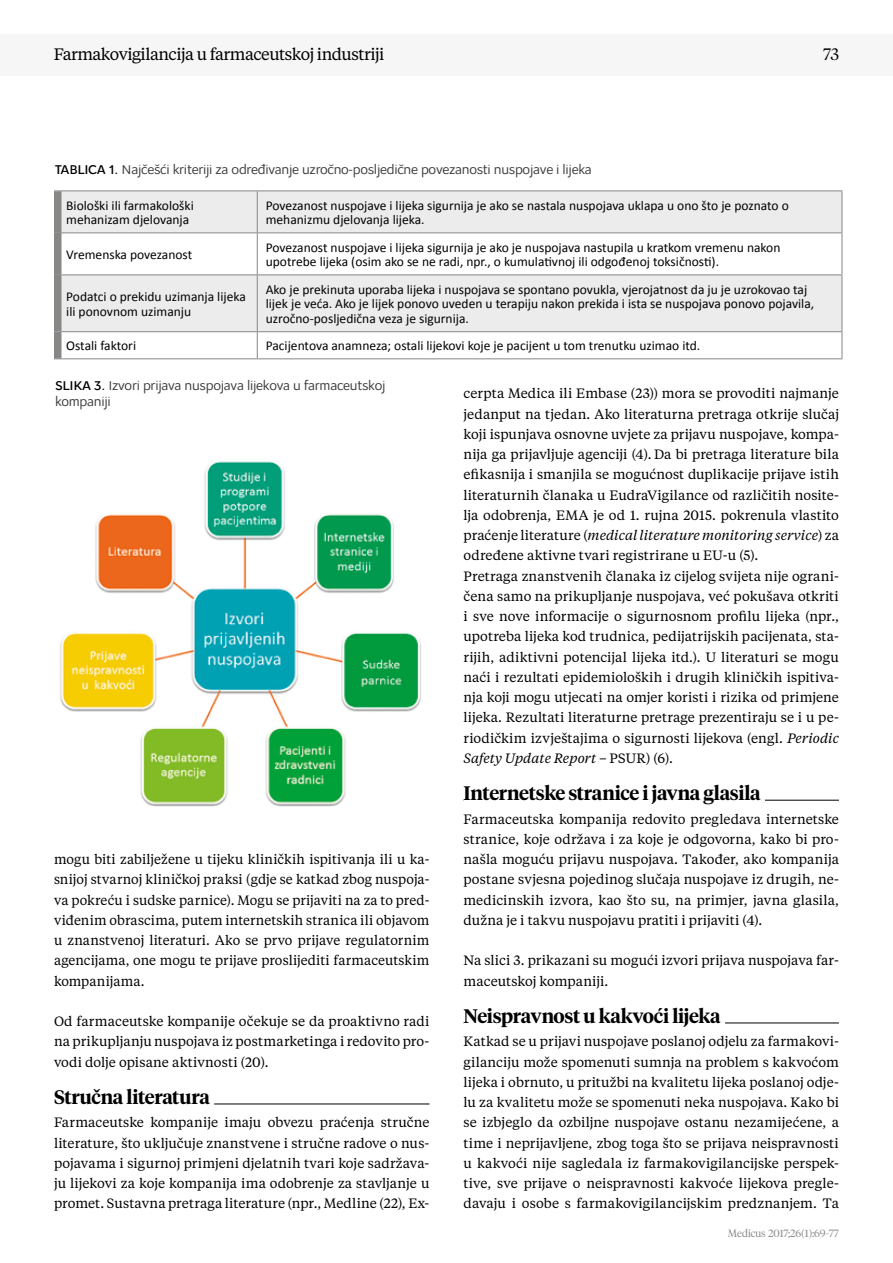
<style>
.page{position:relative;width:893px;height:1263px;background:#fff}
.page>*{position:absolute;margin:0;border:0;box-sizing:border-box;transform-origin:0 0}
.t1{font:600 19.5px "Tiempos Headline";letter-spacing:-.015em;color:#000}
.t2{font:16.5px "Tiempos Headline";letter-spacing:-.03em;color:#000}
.t3{font:300 16.5px "Tiempos Headline";color:#000}
.t4{font:13.5px/20.2px "Tiempos Headline";letter-spacing:.005em;color:#000;text-align:justify}
.t5{font:13.5px/14.9px "Calibri";color:#000}
.t6{font:13.5px/16.2px "Osnova Pro";letter-spacing:-.02em;color:#3b3b3a}
.t7{font:300 10.5px "Tiempos Headline";color:#878786}
.s1{font-weight:500;color:#000}
.s2{font-style:italic}
</style>
<div class="page">
<hr style="left:54px;top:1104px;width:375px;height:1px;background:#000">
<hr style="left:54px;top:1103px;width:160px;height:3px;background:#fff">
<hr style="left:463px;top:800px;width:376px;height:1px;background:#000">
<hr style="left:463px;top:799px;width:302px;height:3px;background:#fff">
<hr style="left:463px;top:1023px;width:376px;height:1px;background:#000">
<hr style="left:463px;top:1022px;width:262px;height:3px;background:#fff">
<div style="left:0;top:34px;width:893px;height:42px;background:#f6f6f6"></div>
<svg style="left:62px;top:192px;width:780px;height:139px;fill:#ececed"></svg>
<hr style="left:54px;top:191px;width:203px;height:1px;background:#878786">
<hr style="left:257px;top:191px;width:585px;height:1px;background:#878786">
<hr style="left:257px;top:191px;width:1px;height:41px;background:#878786">
<hr style="left:842px;top:191px;width:1px;height:41px;background:#878786">
<hr style="left:62px;top:232px;width:195px;height:1px;background:#878786">
<hr style="left:257px;top:232px;width:585px;height:1px;background:#878786">
<hr style="left:257px;top:233px;width:1px;height:41px;background:#878786">
<hr style="left:842px;top:233px;width:1px;height:41px;background:#878786">
<hr style="left:62px;top:274px;width:195px;height:1px;background:#878786">
<hr style="left:257px;top:274px;width:585px;height:1px;background:#878786">
<hr style="left:257px;top:275px;width:1px;height:56px;background:#878786">
<hr style="left:842px;top:275px;width:1px;height:56px;background:#878786">
<hr style="left:62px;top:331px;width:195px;height:1px;background:#878786">
<hr style="left:257px;top:331px;width:585px;height:1px;background:#878786">
<svg style="left:257px;top:332px;width:1px;height:26px"></svg>
<svg style="left:842px;top:332px;width:1px;height:26px"></svg>
<hr style="left:54px;top:358px;width:203px;height:1px;background:#878786">
<hr style="left:257px;top:358px;width:585px;height:1px;background:#878786">
<div style="left:54px;top:191px;width:8px;height:42px;background:#878786"></div>
<div style="left:54px;top:233px;width:8px;height:42px;background:#878786"></div>
<div style="left:54px;top:275px;width:8px;height:57px;background:#878786"></div>
<div style="left:54px;top:332px;width:8px;height:26px;background:#878786"></div>
<img style="left:60px;top:461px;width:361px;height:346px">
<p class="t2" style="left:54px;top:43px;width:332px">Farmakovigilancija u farmaceutskoj industriji</p>
<p class="t3" style="left:823px;top:43px;width:17px">73</p>
<p class="t6" style="left:55px;top:161px;width:538px"><span class="s1">TABLICA 1.</span> Najčešći kriteriji za određivanje uzročno-posljedične povezanosti nuspojave i lijeka</p>
<p class="t5" style="left:66px;top:198px;width:129px">Biološki ili farmakološki mehanizam djelovanja</p>
<p class="t5" style="left:266px;top:198px;width:525px">Povezanost nuspojave i lijeka sigurnija je ako se nastala nuspojava uklapa u ono što je poznato o mehanizmu djelovanja lijeka.</p>
<p class="t5" style="left:66px;top:247px;width:128px">Vremenska povezanost</p>
<p class="t5" style="left:266px;top:240px;width:516px">Povezanost nuspojave i lijeka sigurnija je ako je nuspojava nastupila u kratkom vremenu nakon upotrebe lijeka (osim ako se ne radi, npr., o kumulativnoj ili odgođenoj toksičnosti).</p>
<p class="t5" style="left:66px;top:289px;width:181px">Podatci o prekidu uzimanja lijeka ili ponovnom uzimanju</p>
<p class="t5" style="left:266px;top:282px;width:550px">Ako je prekinuta uporaba lijeka i nuspojava se spontano povukla, vjerojatnost da ju je uzrokovao taj lijek je veća. Ako je lijek ponovo uveden u terapiju nakon prekida i ista se nuspojava ponovo pojavila, uzročno-posljedična veza je sigurnija.</p>
<p class="t5" style="left:66px;top:338px;width:71px">Ostali faktori</p>
<p class="t5" style="left:266px;top:338px;width:436px">Pacijentova anamneza; ostali lijekovi koje je pacijent u tom trenutku uzimao itd.</p>
<p class="t6" style="left:55px;top:377px;width:332px"><span class="s1">SLIKA 3.</span> Izvori prijava nuspojava lijekova u farmaceutskoj kompaniji</p>
<p class="t4" style="left:54px;top:849px;width:377px">mogu biti zabilježene u tijeku kliničkih ispitivanja ili u ka&shy;snijoj stvarnoj kliničkoj praksi (gdje se katkad zbog nuspoja&shy;va pokreću i sudske parnice). Mogu se prijaviti na za to pred&shy;viđenim obrascima, putem internetskih stranica ili objavom u znanstvenoj literaturi. Ako se prvo prijave regulatornim agencijama, one mogu te prijave proslijediti farmaceutskim kompanijama.</p>
<p class="t4" style="left:54px;top:1011px;width:377px">Od farmaceutske kompanije očekuje se da proaktivno radi na prikupljanju nuspojava iz postmarketinga i redovito pro&shy;vodi dolje opisane aktivnosti (20).</p>
<h1 class="t1" style="left:54px;top:1084px;width:157px">Stručna literatura</h1>
<p class="t4" style="left:54px;top:1112px;width:377px">Farmaceutske kompanije imaju obvezu praćenja stručne literature, što uključuje znanstvene i stručne radove o nus&shy;pojavama i sigurnoj primjeni djelatnih tvari koje sadržava&shy;ju lijekovi za koje kompanija ima odobrenje za stavljanje u promet. Sustavna pretraga literature (npr., Medline (22), Ex-</p>
<p class="t4" style="left:463px;top:383px;width:377px;text-align:left">cerpta Medica ili Embase (23)) mora se provoditi najmanje jedanput na tjedan. Ako literaturna pretraga otkrije slučaj koji ispunjava osnovne uvjete za prijavu nuspojave, kompa&shy;nija ga prijavljuje agenciji (4). Da bi pretraga literature bila efikasnija i smanjila se mogućnost duplikacije prijave istih literaturnih članaka u EudraVigilance od različitih nosite&shy;lja odobrenja, EMA je od 1. rujna 2015. pokrenula vlastito praćenje literature (<span class="s2">medical literature monitoring service</span>) za određene aktivne tvari registrirane u EU-u (5).<br>Pretraga znanstvenih članaka iz cijelog svijeta nije ograni&shy;čena samo na prikupljanje nuspojava, već pokušava otkriti i sve nove informacije o sigurnosnom profilu lijeka (npr., upotreba lijeka kod trudnica, pedijatrijskih pacijenata, sta&shy;rijih, adiktivni potencijal lijeka itd.). U literaturi se mogu naći i rezultati epidemioloških i drugih kliničkih ispitiva&shy;nja koji mogu utjecati na omjer koristi i rizika od primjene lijeka. Rezultati literaturne pretrage prezentiraju se i u pe&shy;riodičkim izvještajima o sigurnosti lijekova (engl. <span class="s2">Periodic Safety Update Report –</span> PSUR) (6).</p>
<h1 class="t1" style="left:463px;top:780px;width:299px">Internetske stranice i javna glasila</h1>
<p class="t4" style="left:463px;top:808px;width:377px">Farmaceutska kompanija redovito pregledava internetske stranice, koje održava i za koje je odgovorna, kako bi pro&shy;našla moguću prijavu nuspojava. Također, ako kompanija postane svjesna pojedinog slučaja nuspojave iz drugih, ne&shy;medicinskih izvora, kao što su, na primjer, javna glasila, dužna je i takvu nuspojavu pratiti i prijaviti (4).</p>
<p class="t4" style="left:463px;top:950px;width:377px">Na slici 3. prikazani su mogući izvori prijava nuspojava far&shy;maceutskoj kompaniji.</p>
<h1 class="t1" style="left:463px;top:1003px;width:259px">Neispravnost u kakvoći lijeka</h1>
<p class="t4" style="left:463px;top:1031px;width:377px">Katkad se u prijavi nuspojave poslanoj odjelu za farmakovi&shy;gilanciju može spomenuti sumnja na problem s kakvoćom lijeka i obrnuto, u pritužbi na kvalitetu lijeka poslanoj odje&shy;lu za kvalitetu može se spomenuti neka nuspojava. Kako bi se izbjeglo da ozbiljne nuspojave ostanu nezamijećene, a time i neprijavljene, zbog toga što se prijava neispravnosti u kakvoći nije sagledala iz farmakovigilancijske perspek&shy;tive, sve prijave o neispravnosti kakvoće lijekova pregle&shy;davaju i osobe s farmakovigilancijskim predznanjem. Ta</p>
<p class="t7" style="left:728px;top:1226px;width:113px">Medicus 2017;26(1):69-77</p>
</div>
